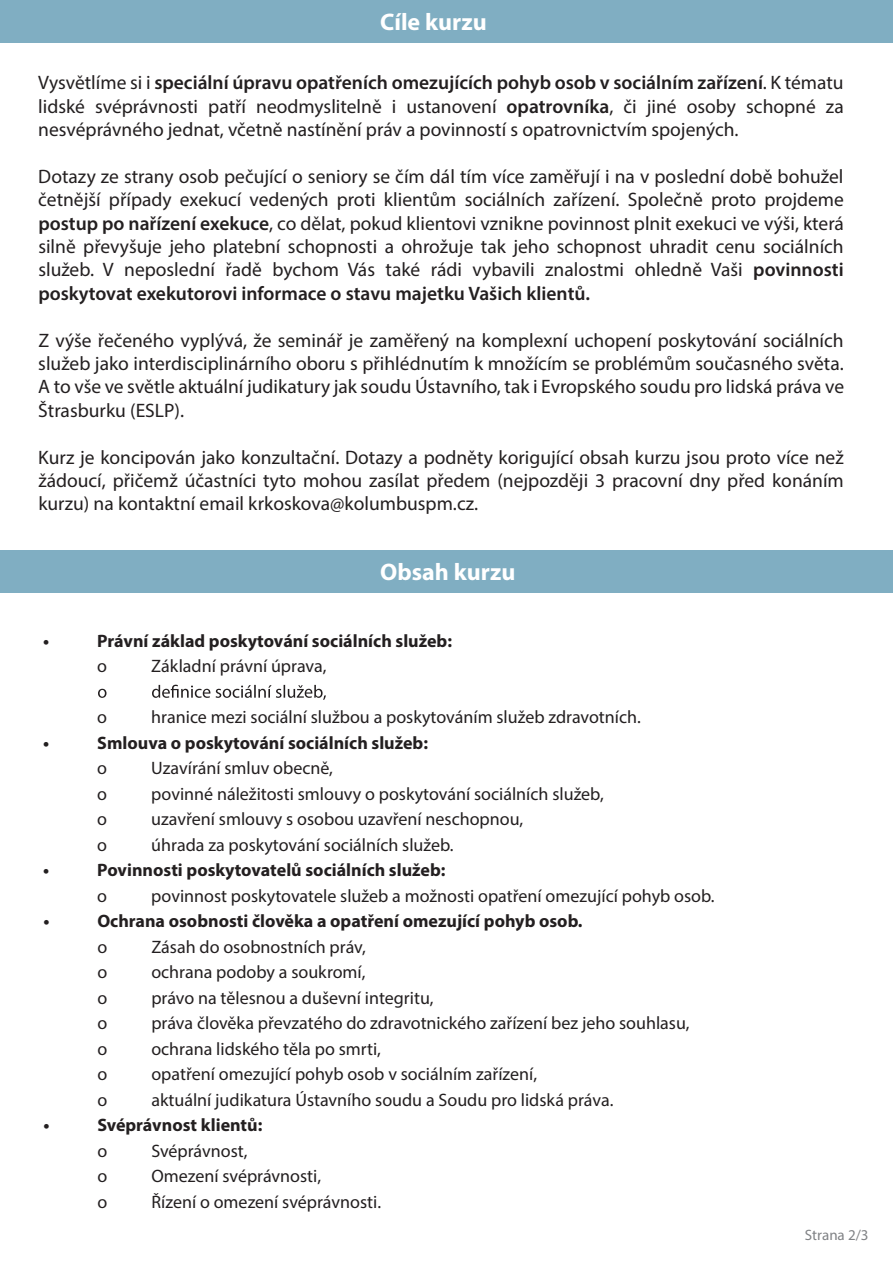
<style>
.page{position:relative;width:893px;height:1263px;background:#fff}
.page>*{position:absolute;margin:0;border:0;box-sizing:border-box;transform-origin:0 0}
.t1{font:700 24px "Myriad Pro";color:#fff}
.t2{font:19.5px/23.4px "Myriad Pro";color:#231f20;text-align:justify}
.t3{font:18px "Myriad Pro";color:#231f20}
.t4{font:700 18px "Myriad Pro";color:#231f20}
.t5{font:15px "Myriad Pro";color:#808285}
.s1{font-weight:600}
</style>
<div class="page">
<div style="left:0;top:0;width:893px;height:42px;background:#80aec2"></div>
<svg style="left:98px;top:685px;width:228px;height:15px"></svg>
<div style="left:0;top:550px;width:893px;height:42px;background:#80aec2"></div>
<p class="t1" style="left:380px;top:6px;width:108px">Cíle kurzu</p>
<p class="t2" style="left:38px;top:71px;width:807px">Vysvětlíme si i <span class="s1">speciální úpravu opatřeních omezujících pohyb osob v sociálním zařízení</span>. K tématu lidské svéprávnosti patří neodmyslitelně i ustanovení <span class="s1">opatrovníka</span>, či jiné osoby schopné za nesvéprávného jednat, včetně nastínění práv a povinností s opatrovnictvím spojených.</p>
<p class="t2" style="left:38px;top:164px;width:807px">Dotazy ze strany osob pečující o seniory se čím dál tím více zaměřují i na v poslední době bohužel četnější případy exekucí vedených proti klientům sociálních zařízení. Společně proto projdeme <span class="s1">postup po nařízení exekuce</span>, co dělat, pokud klientovi vznikne povinnost plnit exekuci ve výši, která silně převyšuje jeho platební schopnosti a ohrožuje tak jeho schopnost uhradit cenu sociálních služeb. V neposlední řadě bychom Vás také rádi vybavili znalostmi ohledně Vaši <span class="s1">povinnosti poskytovat exekutorovi informace o stavu majetku Vašich klientů.</span></p>
<p class="t2" style="left:38px;top:328px;width:807px">Z výše řečeného vyplývá, že seminář je zaměřený na komplexní uchopení poskytování sociálních služeb jako interdisciplinárního oboru s přihlédnutím k množícím se problémům současného světa.<br>A to vše ve světle aktuální judikatury jak soudu Ústavního, tak i Evropského soudu pro lidská práva ve Štrasburku (ESLP).</p>
<p class="t2" style="left:38px;top:445px;width:807px">Kurz je koncipován jako konzultační. Dotazy a podněty korigující obsah kurzu jsou proto více než žádoucí, přičemž účastníci tyto mohou zasílat předem (nejpozději 3 pracovní dny před konáním kurzu) na kontaktní email krkoskova@kolumbuspm.cz.</p>
<p class="t1" style="left:380px;top:556px;width:137px">Obsah kurzu</p>
<p class="t4" style="left:43px;top:629px;width:8px">•</p>
<p class="t4" style="left:97px;top:629px;width:356px">Právní základ poskytování sociálních služeb:</p>
<p class="t3" style="left:97px;top:655px;width:11px">o</p>
<p class="t3" style="left:151px;top:655px;width:177px">Základní právní úprava,</p>
<p class="t3" style="left:97px;top:706px;width:11px">o</p>
<p class="t3" style="left:151px;top:706px;width:491px">hranice mezi sociální službou a poskytováním služeb zdravotních.</p>
<p class="t4" style="left:43px;top:731px;width:8px">•</p>
<p class="t4" style="left:97px;top:731px;width:332px">Smlouva o poskytování sociálních služeb:</p>
<p class="t3" style="left:97px;top:757px;width:11px">o</p>
<p class="t3" style="left:151px;top:757px;width:183px">Uzavírání smluv obecně,</p>
<p class="t3" style="left:97px;top:782px;width:11px">o</p>
<p class="t3" style="left:151px;top:782px;width:454px">povinné náležitosti smlouvy o poskytování sociálních služeb,</p>
<p class="t3" style="left:97px;top:808px;width:11px">o</p>
<p class="t3" style="left:151px;top:808px;width:373px">uzavření smlouvy s osobou uzavření neschopnou,</p>
<p class="t3" style="left:97px;top:833px;width:11px">o</p>
<p class="t3" style="left:151px;top:833px;width:304px">úhrada za poskytování sociálních služeb.</p>
<p class="t4" style="left:43px;top:858px;width:8px">•</p>
<p class="t4" style="left:97px;top:858px;width:350px">Povinnosti poskytovatelů sociálních služeb:</p>
<p class="t3" style="left:97px;top:884px;width:11px">o</p>
<p class="t3" style="left:151px;top:884px;width:565px">povinnost poskytovatele služeb a možnosti opatření omezující pohyb osob.</p>
<p class="t4" style="left:43px;top:909px;width:8px">•</p>
<p class="t4" style="left:97px;top:909px;width:487px">Ochrana osobnosti člověka a opatření omezující pohyb osob.</p>
<p class="t3" style="left:97px;top:936px;width:11px">o</p>
<p class="t3" style="left:151px;top:936px;width:216px">Zásah do osobnostních práv,</p>
<p class="t3" style="left:97px;top:961px;width:11px">o</p>
<p class="t3" style="left:151px;top:961px;width:216px">ochrana podoby a soukromí,</p>
<p class="t3" style="left:97px;top:987px;width:11px">o</p>
<p class="t3" style="left:151px;top:987px;width:284px">právo na tělesnou a duševní integritu,</p>
<p class="t3" style="left:97px;top:1012px;width:11px">o</p>
<p class="t3" style="left:151px;top:1012px;width:540px">práva člověka převzatého do zdravotnického zařízení bez jeho souhlasu,</p>
<p class="t3" style="left:97px;top:1038px;width:11px">o</p>
<p class="t3" style="left:151px;top:1038px;width:231px">ochrana lidského těla po smrti,</p>
<p class="t3" style="left:97px;top:1063px;width:11px">o</p>
<p class="t3" style="left:151px;top:1063px;width:387px">opatření omezující pohyb osob v sociálním zařízení,</p>
<p class="t3" style="left:97px;top:1089px;width:11px">o</p>
<p class="t3" style="left:151px;top:1089px;width:464px">aktuální judikatura Ústavního soudu a Soudu pro lidská práva.</p>
<p class="t4" style="left:43px;top:1113px;width:8px">•</p>
<p class="t4" style="left:97px;top:1113px;width:167px">Svéprávnost klientů:</p>
<p class="t3" style="left:97px;top:1140px;width:11px">o</p>
<p class="t3" style="left:151px;top:1140px;width:98px">Svéprávnost,</p>
<p class="t3" style="left:97px;top:1165px;width:11px">o</p>
<p class="t3" style="left:151px;top:1165px;width:171px">Omezení svéprávnosti,</p>
<p class="t3" style="left:97px;top:1191px;width:11px">o</p>
<p class="t3" style="left:151px;top:1191px;width:231px">Řízení o omezení svéprávnosti.</p>
<p class="t5" style="left:805px;top:1225px;width:65px">Strana 2/3</p>
</div>
